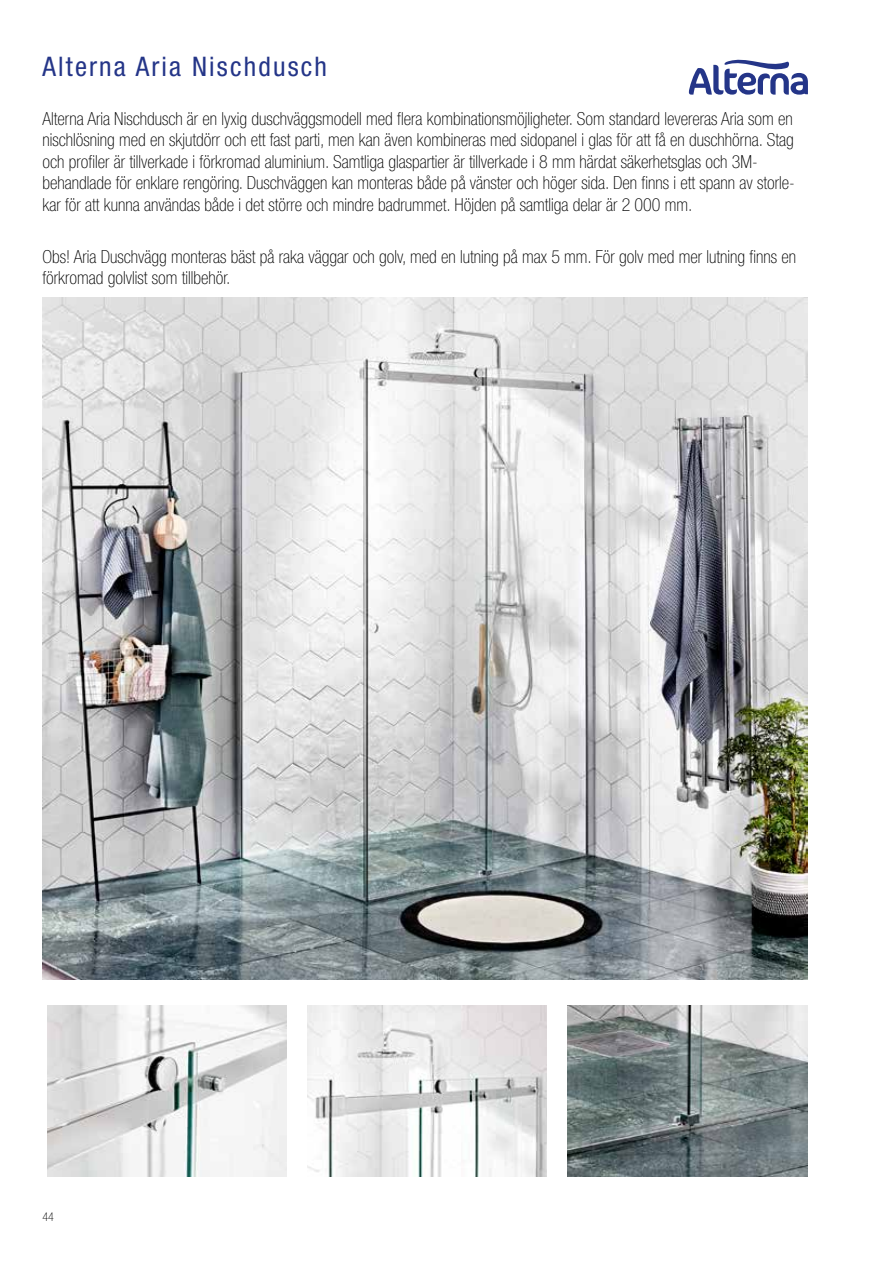
<style>
.page{position:relative;width:893px;height:1263px;background:#fff}
.page>*{position:absolute;margin:0;border:0;box-sizing:border-box;transform-origin:0 0}
.t1{font:condensed 27px "Helvetica Neue";letter-spacing:.08em;color:#243588}
.t2{font:100 condensed 18px/21.6px "Helvetica Neue";color:#000}
.t3{font:100 condensed 12px "Helvetica Neue";color:#000}
</style>
<div class="page">
<svg style="left:689px;top:59px;width:119px;height:36px"></svg>
<img style="left:43px;top:298px;width:764px;height:681px">
<img style="left:47px;top:1006px;width:240px;height:170px">
<img style="left:307px;top:1006px;width:240px;height:170px">
<img style="left:567px;top:1006px;width:240px;height:170px">
<h1 class="t1" style="left:43px;top:51px;width:286px">Alterna Aria Nischdusch</h1>
<p class="t2" style="left:43px;top:107px;width:754px">Alterna Aria Nischdusch är en lyxig duschväggsmodell med flera kombinationsmöjligheter. Som standard levereras Aria som en nischlösning med en skjutdörr och ett fast parti, men kan även kombineras med sidopanel i glas för att få en duschhörna. Stag och profiler är tillverkade i förkromad aluminium. Samtliga glaspartier är tillverkade i 8 mm härdat säkerhetsglas och 3M&shy;behandlade för enklare rengöring. Duschväggen kan monteras både på vänster och höger sida. Den finns i ett spann av storle&shy;kar för att kunna användas både i det större och mindre badrummet. Höjden på samtliga delar är 2 000 mm.</p>
<p class="t2" style="left:43px;top:245px;width:755px">Obs! Aria Duschvägg monteras bäst på raka väggar och golv, med en lutning på max 5 mm. För golv med mer lutning finns en förkromad golvlist som tillbehör.</p>
<p class="t3" style="left:43px;top:1209px;width:13px">44</p>
</div>
